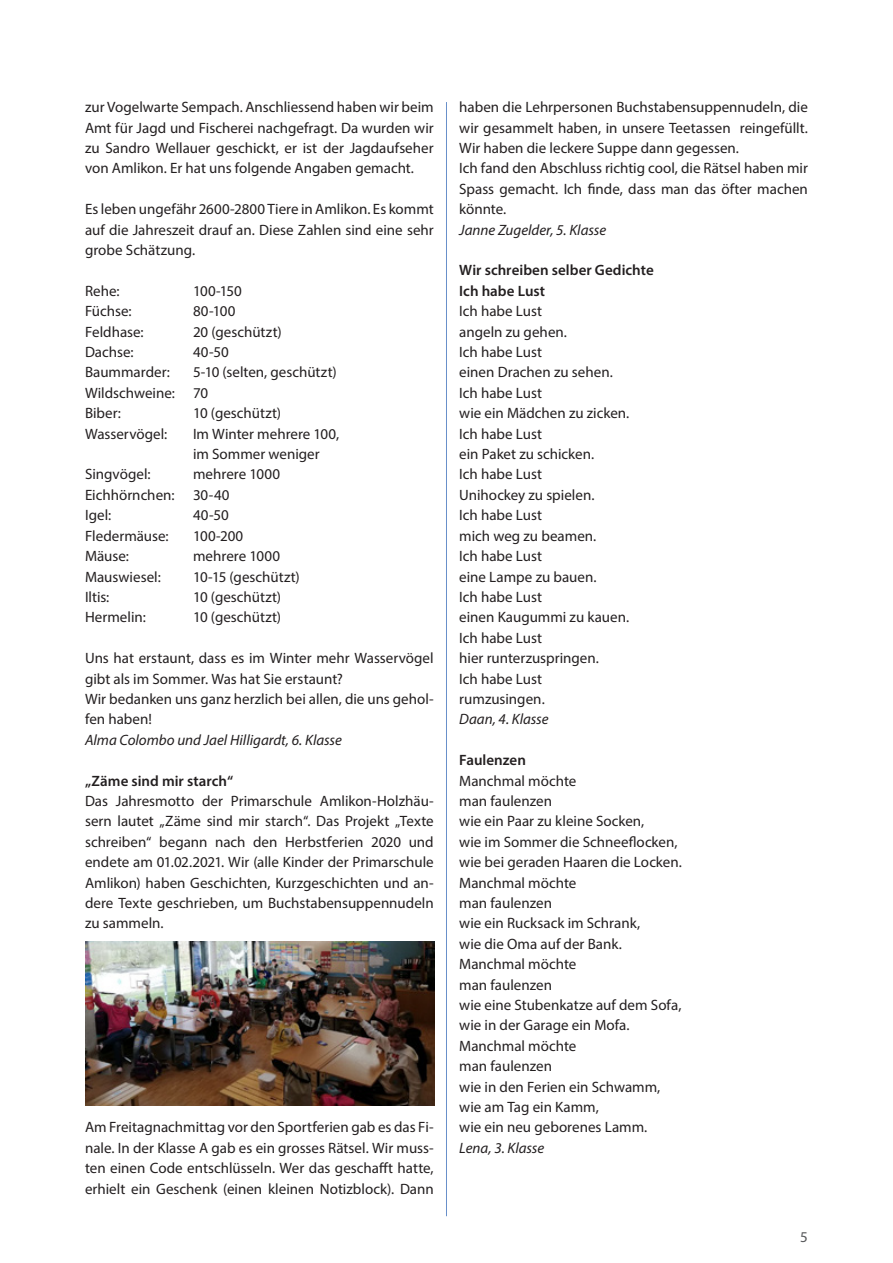
<style>
.page{position:relative;width:893px;height:1263px;background:#fff}
.page>*{position:absolute;margin:0;border:0;box-sizing:border-box;transform-origin:0 0}
.t1{font:15px/20.4px "Myriad Pro";color:#231f20}
.t2{font:italic 15px "Myriad Pro";color:#231f20}
.t3{font:600 15px/20.4px "Myriad Pro";color:#231f20}
.t4{font:15px "Myriad Pro";color:#57585a}
</style>
<div class="page">
<hr style="left:446px;top:102px;width:1px;height:1114px;background:#6990ca">
<img style="left:85px;top:941px;width:349px;height:164px">
<p class="t1" style="left:85px;top:97px;width:350px;text-align:justify">zur Vogelwarte Sempach. Anschliessend haben wir beim Amt für Jagd und Fischerei nachgefragt. Da wurden wir zu Sandro Wellauer geschickt, er ist der Jagdaufseher von Amlikon. Er hat uns folgende Angaben gemacht.</p>
<p class="t1" style="left:85px;top:199px;width:350px;text-align:justify">Es leben ungefähr 2600-2800 Tiere in Amlikon. Es kommt auf die Jahreszeit drauf an. Diese Zahlen sind eine sehr grobe Schätzung.</p>
<p class="t1" style="left:85px;top:280px;width:36px">Rehe:</p>
<p class="t1" style="left:193px;top:280px;width:50px">100-150</p>
<p class="t1" style="left:85px;top:301px;width:48px">Füchse:</p>
<p class="t1" style="left:193px;top:301px;width:44px">80-100</p>
<p class="t1" style="left:85px;top:321px;width:60px">Feldhase:</p>
<p class="t1" style="left:193px;top:321px;width:90px">20 (geschützt)</p>
<p class="t1" style="left:85px;top:342px;width:50px">Dachse:</p>
<p class="t1" style="left:193px;top:342px;width:37px">40-50</p>
<p class="t1" style="left:85px;top:362px;width:86px">Baummarder:</p>
<p class="t1" style="left:85px;top:362px;width:253px;text-indent:108px">5-10 (selten, geschützt)<br>Wildschweine: 70<br>Biber:</p>
<p class="t1" style="left:193px;top:403px;width:90px">10 (geschützt)</p>
<p class="t1" style="left:85px;top:423px;width:84px">Wasservögel:</p>
<p class="t1" style="left:193px;top:423px;width:148px">Im Winter mehrere 100, im Sommer weniger</p>
<p class="t1" style="left:85px;top:464px;width:67px">Singvögel:</p>
<p class="t1" style="left:85px;top:464px;width:196px;text-indent:108px">mehrere 1000<br>Eichhörnchen: 30-40<br>Igel:</p>
<p class="t1" style="left:193px;top:505px;width:37px">40-50</p>
<p class="t1" style="left:85px;top:525px;width:85px">Fledermäuse:</p>
<p class="t1" style="left:193px;top:525px;width:52px">100-200</p>
<p class="t1" style="left:85px;top:546px;width:45px">Mäuse:</p>
<p class="t1" style="left:193px;top:546px;width:88px">mehrere 1000</p>
<p class="t1" style="left:85px;top:566px;width:77px">Mauswiesel:</p>
<p class="t1" style="left:193px;top:566px;width:108px">10-15 (geschützt)</p>
<p class="t1" style="left:85px;top:586px;width:26px">Iltis:</p>
<p class="t1" style="left:193px;top:586px;width:90px">10 (geschützt)</p>
<p class="t1" style="left:85px;top:607px;width:62px">Hermelin:</p>
<p class="t1" style="left:193px;top:607px;width:90px">10 (geschützt)</p>
<p class="t1" style="left:85px;top:648px;width:350px">Uns hat erstaunt, dass es im Winter mehr Wasservögel gibt als im Sommer. Was hat Sie erstaunt?<br>Wir bedanken uns ganz herzlich bei allen, die uns gehol&shy;fen haben!</p>
<p class="t2" style="left:85px;top:730px;width:258px">Alma Colombo und Jael Hilligardt, 6. Klasse</p>
<p class="t3" style="left:85px;top:770px;width:150px">„Zäme sind mir starch“</p>
<p class="t1" style="left:85px;top:790px;width:350px;text-align:justify">Das Jahresmotto der Primarschule Amlikon-Holzhäu&shy;sern lautet „Zäme sind mir starch“. Das Projekt „Texte schreiben“ begann nach den Herbstferien 2020 und endete am 01.02.2021. Wir (alle Kinder der Primarschule Amlikon) haben Geschichten, Kurzgeschichten und an&shy;dere Texte geschrieben, um Buchstabensuppennudeln zu sammeln.</p>
<p class="t1" style="left:85px;top:1117px;width:350px;text-align:justify">Am Freitagnachmittag vor den Sportferien gab es das Fi&shy;nale. In der Klasse A gab es ein grosses Rätsel. Wir muss&shy;ten einen Code entschlüsseln. Wer das geschafft hatte, erhielt ein Geschenk (einen kleinen Notizblock). Dann</p>
<p class="t1" style="left:459px;top:97px;width:350px">haben die Lehrpersonen Buchstabensuppennudeln, die wir gesammelt haben, in unsere Teetassen reingefüllt.<br>Wir haben die leckere Suppe dann gegessen.<br>Ich fand den Abschluss richtig cool, die Rätsel haben mir Spass gemacht. Ich finde, dass man das öfter machen könnte.</p>
<p class="t2" style="left:459px;top:220px;width:148px">Janne Zugelder, 5. Klasse</p>
<p class="t3" style="left:459px;top:260px;width:196px">Wir schreiben selber Gedichte<br>Ich habe Lust</p>
<p class="t1" style="left:459px;top:301px;width:172px">Ich habe Lust<br>angeln zu gehen.<br>Ich habe Lust<br>einen Drachen zu sehen.<br>Ich habe Lust<br>wie ein Mädchen zu zicken.<br>Ich habe Lust<br>ein Paket zu schicken.<br>Ich habe Lust<br>Unihockey zu spielen.<br>Ich habe Lust<br>mich weg zu beamen.<br>Ich habe Lust<br>eine Lampe zu bauen.<br>Ich habe Lust<br>einen Kaugummi zu kauen.<br>Ich habe Lust<br>hier runterzuspringen.<br>Ich habe Lust rumzusingen.</p>
<p class="t2" style="left:459px;top:710px;width:91px">Daan, 4. Klasse</p>
<p class="t3" style="left:459px;top:749px;width:68px">Faulenzen</p>
<p class="t1" style="left:459px;top:770px;width:224px">Manchmal möchte<br>man faulenzen<br>wie ein Paar zu kleine Socken,<br>wie im Sommer die Schneeflocken, wie bei geraden Haaren die Locken.<br>Manchmal möchte<br>man faulenzen<br>wie ein Rucksack im Schrank,<br>wie die Oma auf der Bank.<br>Manchmal möchte<br>man faulenzen<br>wie eine Stubenkatze auf dem Sofa, wie in der Garage ein Mofa.<br>Manchmal möchte<br>man faulenzen<br>wie in den Ferien ein Schwamm, wie am Tag ein Kamm,<br>wie ein neu geborenes Lamm.</p>
<p class="t2" style="left:459px;top:1138px;width:87px">Lena, 3. Klasse</p>
<p class="t4" style="left:800px;top:1227px;width:9px">5</p>
</div>
